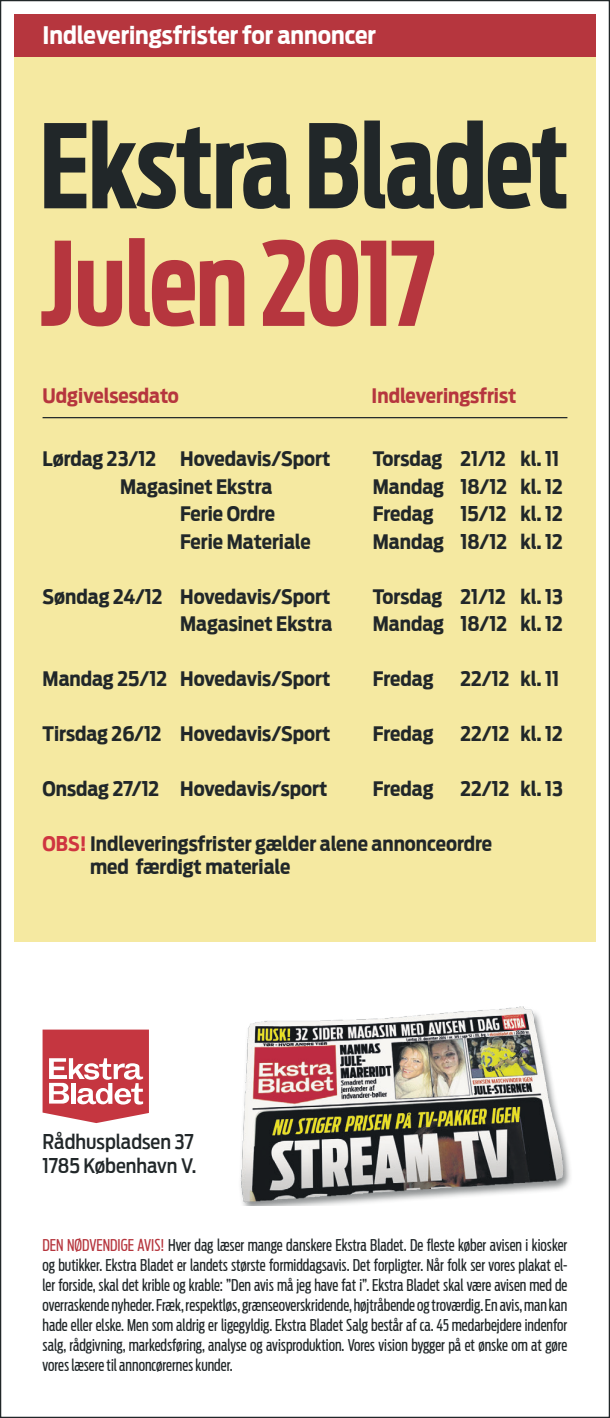
<style>
.page{position:relative;width:610px;height:1418px;background:#fff}
.page>*{position:absolute;margin:0;border:0;box-sizing:border-box;transform-origin:0 0}
.t1{font:700 115px "Antenna Extra Cond";letter-spacing:-.01em;color:#212729}
.t2{font:700 115px "Antenna Extra Cond";letter-spacing:-.02em;color:#b6363e}
.t3{font:700 24.25px "Antenna Cond";color:#fff}
.t4{font:700 20px/22.5px "Antenna Cond";color:#212729}
.t5{font:700 20px "Antenna Cond";color:#b6363e}
.t6{font:500 20px/24px "Antenna Cond";color:#212729}
.t7{font:16.25px/20px "Antenna Extra Cond";color:#212729;text-align:justify}
.s1{color:#cf3540}
.s2{color:#b6363e}
</style>
<div class="page">
<div style="left:14px;top:14px;width:581px;height:927px;background:#f5e9a1"></div>
<div style="left:14px;top:14px;width:581px;height:43px;background:#b6363e"></div>
<hr style="left:43px;top:417px;width:524px;height:1px;background:#212729">
<svg style="left:43px;top:1029px;width:106px;height:94px"></svg>
<img style="left:240px;top:1006px;width:331px;height:199px">
<h2 class="t3" style="left:43px;top:20px;width:335px">Indleveringsfrister for annoncer</h2>
<h1 class="t1" style="left:39px;top:100px;width:531px">Ekstra Bladet</h1>
<h1 class="t2" style="left:39px;top:218px;width:397px">Julen 2017</h1>
<p class="t5" style="left:43px;top:383px;width:138px">Udgivelsesdato</p>
<p class="t5" style="left:371px;top:383px;width:146px">Indleveringsfrist</p>
<p class="t4" style="left:43px;top:448px;width:289px">Lørdag 23/12 Hovedavis/Sport</p>
<p class="t4" style="left:373px;top:448px;width:188px">Torsdag 21/12 kl. 11</p>
<p class="t4" style="left:120px;top:475px;width:154px">Magasinet Ekstra</p>
<p class="t4" style="left:373px;top:475px;width:191px">Mandag 18/12 kl. 12</p>
<p class="t4" style="left:180px;top:503px;width:96px">Ferie Ordre</p>
<p class="t4" style="left:373px;top:503px;width:62px">Fredag</p>
<p class="t4" style="left:460px;top:503px;width:104px">15/12 kl. 12</p>
<p class="t4" style="left:180px;top:530px;width:132px">Ferie Materiale</p>
<p class="t4" style="left:373px;top:530px;width:191px">Mandag 18/12 kl. 12</p>
<p class="t4" style="left:43px;top:585px;width:289px">Søndag 24/12 Hovedavis/Sport</p>
<p class="t4" style="left:373px;top:585px;width:191px">Torsdag 21/12 kl. 13</p>
<p class="t4" style="left:180px;top:613px;width:154px">Magasinet Ekstra</p>
<p class="t4" style="left:373px;top:613px;width:191px">Mandag 18/12 kl. 12</p>
<p class="t4" style="left:43px;top:668px;width:289px">Mandag 25/12 Hovedavis/Sport</p>
<p class="t4" style="left:373px;top:668px;width:62px">Fredag</p>
<p class="t4" style="left:460px;top:668px;width:100px">22/12 kl. 11</p>
<p class="t4" style="left:43px;top:723px;width:289px">Tirsdag 26/12 Hovedavis/Sport</p>
<p class="t4" style="left:373px;top:723px;width:62px">Fredag</p>
<p class="t4" style="left:460px;top:723px;width:104px">22/12 kl. 12</p>
<p class="t4" style="left:43px;top:778px;width:286px">Onsdag 27/12 Hovedavis/sport</p>
<p class="t4" style="left:373px;top:778px;width:62px">Fredag</p>
<p class="t4" style="left:460px;top:778px;width:104px">22/12 kl. 13</p>
<p class="t4" style="left:90px;top:833px;width:403px;text-indent:-48px"><span class="s1">OBS!</span> Indleveringsfrister gælder alene annonceordre med færdigt materiale</p>
<p class="t6" style="left:43px;top:1129px;width:155px">Rådhuspladsen 37<br>1785 København V.</p>
<p class="t7" style="left:43px;top:1235px;width:526px"><span class="s2">DEN NØDVENDIGE AVIS!</span> Hver dag læser mange danskere Ekstra Bladet. De fleste køber avisen i kiosker og butikker. Ekstra Bladet er landets største formiddagsavis. Det forpligter. Når folk ser vores plakat el&shy;ler forside, skal det krible og krable: ”Den avis må jeg have fat i”. Ekstra Bladet skal være avisen med de overraskende nyheder. Fræk, respektløs, grænseoverskridende, højtråbende og troværdig. En avis, man kan hade eller elske. Men som aldrig er ligegyldig. Ekstra Bladet Salg består af ca. 45 medarbejdere indenfor salg, rådgivning, markedsføring, analyse og avisproduktion. Vores vision bygger på et ønske om at gøre vores læsere til annoncørernes kunder.</p>
</div>
